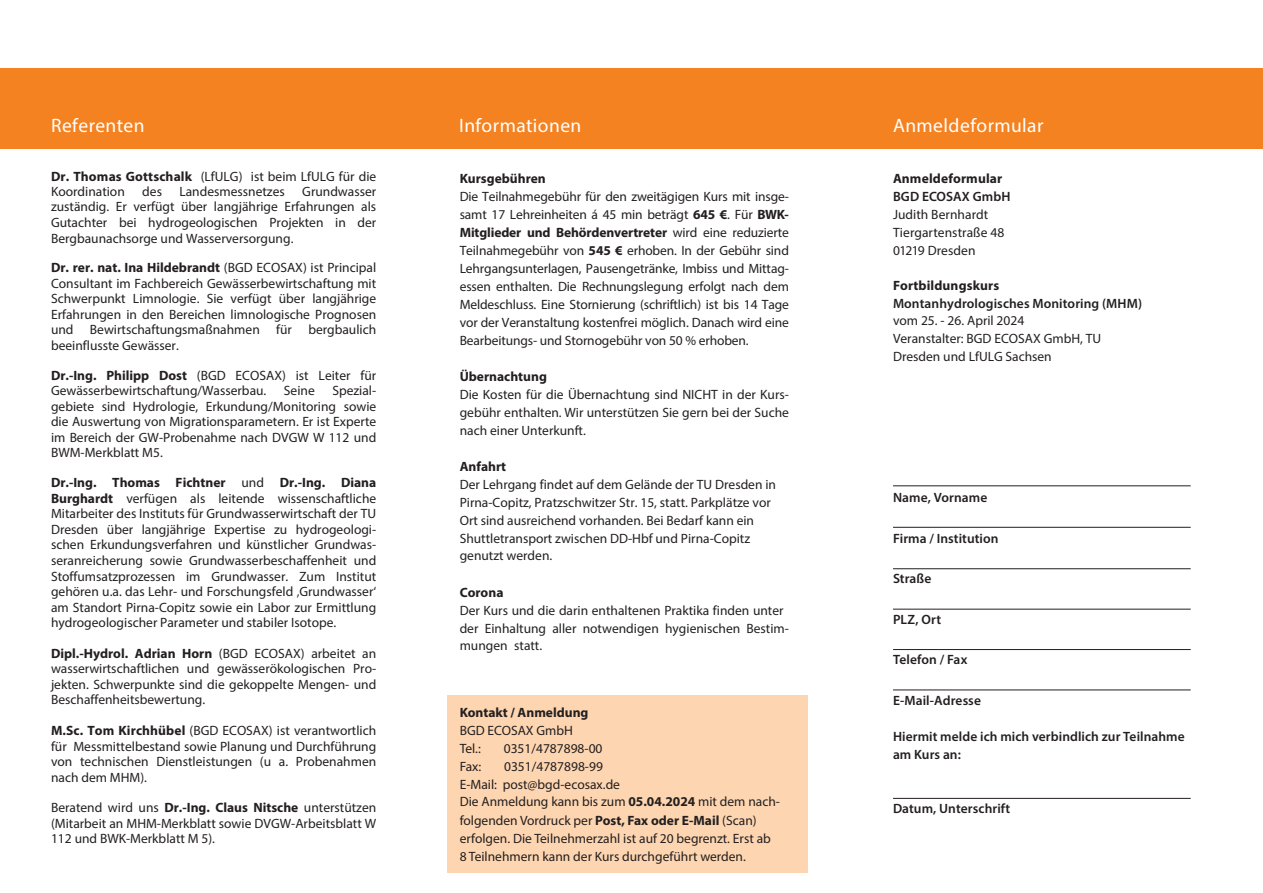
<style>
.page{position:relative;width:1263px;height:893px;background:#fff}
.page>*{position:absolute;margin:0;border:0;box-sizing:border-box;transform-origin:0 0}
.t1{font:19.5px "Myriad Pro";letter-spacing:.025em;color:#fff}
.t2{font:13.5px/18px "Myriad Pro";color:#231f20;text-align:justify}
.t3{font:600 13.5px/18px "Myriad Pro";letter-spacing:.005em;color:#231f20}
.t4{font:700 13.5px "Myriad Pro";color:#231f20}
.s1{font-weight:700}
</style>
<div class="page">
<div style="left:447px;top:696px;width:360px;height:177px;background:#fdd5b0"></div>
<div style="left:0;top:68px;width:1263px;height:81px;background:#f58220"></div>
<hr style="left:893px;top:485px;width:298px;height:1px;background:#231f20">
<hr style="left:893px;top:527px;width:298px;height:1px;background:#231f20">
<hr style="left:893px;top:568px;width:298px;height:1px;background:#231f20">
<hr style="left:893px;top:609px;width:298px;height:1px;background:#231f20">
<hr style="left:893px;top:649px;width:298px;height:1px;background:#231f20">
<hr style="left:893px;top:690px;width:298px;height:1px;background:#231f20">
<hr style="left:893px;top:798px;width:298px;height:1px;background:#231f20">
<h1 class="t1" style="left:51px;top:114px;width:95px">Referenten</h1>
<h1 class="t1" style="left:459px;top:114px;width:124px">Informationen</h1>
<h1 class="t1" style="left:893px;top:114px;width:152px">Anmeldeformular</h1>
<p class="t2" style="left:51px;top:169px;width:327px;line-height:14.9px"><span class="s1">Dr. Thomas Gottschalk</span> (LfULG) ist beim LfULG für die<br>Koordination</p>
<p class="t4" style="left:893px;top:170px;width:111px">Anmeldeformular</p>
<p class="t3" style="left:893px;top:187px;width:119px">BGD ECOSAX GmbH</p>
<p class="t2" style="left:893px;top:205px;width:113px;text-align:left">Judith Bernhardt<br>Tiergartenstraße 48<br>01219 Dresden</p>
<p class="t4" style="left:893px;top:277px;width:108px">Fortbildungskurs</p>
<p class="t3" style="left:893px;top:294px;width:251px">Montanhydrologisches Monitoring (MHM)</p>
<p class="t2" style="left:893px;top:311px;width:210px;text-align:left">vom 25. - 26. April 2024<br>Veranstalter: BGD ECOSAX GmbH, TU<br>Dresden und LfULG Sachsen</p>
<p class="t4" style="left:460px;top:170px;width:88px">Kursgebühren</p>
<p class="t2" style="left:460px;top:187px;width:331px">Die Teilnahmegebühr für den zweitägigen Kurs mit insge&shy;samt 17 Lehreinheiten á 45 min beträgt <span class="s1">645 €</span>. Für <span class="s1">BWK-Mitglieder und Behördenvertreter</span> wird eine reduzierte Teilnahmegebühr von <span class="s1">545 €</span> erhoben. In der Gebühr sind Lehrgangsunterlagen, Pausengetränke, Imbiss und Mittag&shy;essen enthalten. Die Rechnungslegung erfolgt nach dem Meldeschluss. Eine Stornierung (schriftlich) ist bis 14 Tage vor der Veranstaltung kostenfrei möglich. Danach wird eine Bearbeitungs- und Stornogebühr von 50 % erhoben.</p>
<p class="t4" style="left:460px;top:368px;width:89px">Übernachtung</p>
<p class="t2" style="left:460px;top:385px;width:331px">Die Kosten für die Übernachtung sind NICHT in der Kurs&shy;gebühr enthalten. Wir unterstützen Sie gern bei der Suche nach einer Unterkunft.</p>
<p class="t4" style="left:460px;top:458px;width:48px">Anfahrt</p>
<p class="t2" style="left:460px;top:475px;width:318px;text-align:left">Der Lehrgang findet auf dem Gelände der TU Dresden in Pirna-Copitz, Pratzschwitzer Str. 15, statt. Parkplätze vor Ort sind ausreichend vorhanden. Bei Bedarf kann ein Shuttletransport zwischen DD-Hbf und Pirna-Copitz genutzt werden.</p>
<p class="t4" style="left:460px;top:584px;width:45px">Corona</p>
<p class="t2" style="left:460px;top:601px;width:331px;text-align:left">Der Kurs und die darin enthaltenen Praktika finden unter der Einhaltung aller notwendigen hygienischen Bestim&shy;mungen statt.</p>
<p class="t2" style="left:51px;top:183px;width:327px;line-height:15.8px;text-indent:251px">Grundwasser zuständig. Er verfügt über langjährige Erfahrungen als Gutachter bei hydrogeologischen Projekten in der Bergbaunachsorge und Wasserversorgung.</p>
<p class="t2" style="left:51px;top:260px;width:327px;line-height:15.5px"><span class="s1">Dr. rer. nat. Ina Hildebrandt</span> (BGD ECOSAX) ist Principal Consultant im Fachbereich Gewässerbewirtschaftung mit Schwerpunkt Limnologie. Sie verfügt über langjährige Erfahrungen in den Bereichen limnologische Prognosen und Bewirtschaftungsmaßnahmen für bergbaulich beeinflusste Gewässer.</p>
<p class="t2" style="left:51px;top:367px;width:327px;line-height:15.5px"><span class="s1">Dr.-Ing. Philipp Dost</span> (BGD ECOSAX) ist Leiter für<br>Gewässerbewirtschaftung/Wasserbau.</p>
<p class="t2" style="left:142px;top:182px;width:21px">des</p>
<p class="t2" style="left:179px;top:182px;width:107px">Landesmessnetzes</p>
<p class="t2" style="left:51px;top:383px;width:327px;line-height:15.5px;text-indent:281px">Spezial&shy;gebiete sind Hydrologie, Erkundung/Monitoring sowie die Auswertung von Migrationsparametern. Er ist Experte im Bereich der GW-Probenahme nach DVGW W 112 und BWM-Merkblatt M5.</p>
<p class="t2" style="left:51px;top:475px;width:327px;line-height:15.6px"><span class="s1">Dr.-Ing. Thomas Fichtner</span> und <span class="s1">Dr.-Ing. Diana Burghardt</span> verfügen als leitende wissenschaftliche Mitarbeiter des Instituts für Grundwasserwirtschaft der TU Dresden über langjährige Expertise zu hydrogeologi&shy;schen Erkundungsverfahren und künstlicher Grundwas&shy;seranreicherung sowie Grundwasserbeschaffenheit und Stoffumsatzprozessen im Grundwasser. Zum Institut gehören u.a. das Lehr- und Forschungsfeld ‚Grundwasser‘ am Standort Pirna-Copitz sowie ein Labor zur Ermittlung hydrogeologischer Parameter und stabiler Isotope.</p>
<p class="t2" style="left:51px;top:645px;width:327px;line-height:15.5px"><span class="s1">Dipl.-Hydrol. Adrian Horn</span> (BGD ECOSAX) arbeitet an wasserwirtschaftlichen und gewässerökologischen Pro&shy;jekten. Schwerpunkte sind die gekoppelte Mengen- und Beschaffenheitsbewertung.</p>
<p class="t2" style="left:51px;top:723px;width:327px;line-height:15.5px"><span class="s1">M.Sc. Tom Kirchhübel</span> (BGD ECOSAX) ist verantwortlich für Messmittelbestand sowie Planung und Durchführung von technischen Dienstleistungen (u a. Probenahmen nach dem MHM).</p>
<p class="t2" style="left:51px;top:800px;width:327px;line-height:15.5px">Beratend wird uns <span class="s1">Dr.-Ing. Claus Nitsche</span> unterstützen (Mitarbeit an MHM-Merkblatt sowie DVGW-Arbeitsblatt W 112 und BWK-Merkblatt M 5).</p>
<p class="t2" style="left:284px;top:381px;width:32px">Seine</p>
<p class="t3" style="left:893px;top:488px;width:96px">Name, Vorname</p>
<p class="t3" style="left:893px;top:529px;width:107px">Firma / Institution</p>
<p class="t3" style="left:893px;top:569px;width:40px">Straße</p>
<p class="t3" style="left:893px;top:610px;width:50px">PLZ, Ort</p>
<p class="t3" style="left:893px;top:650px;width:76px">Telefon / Fax</p>
<p class="t3" style="left:893px;top:691px;width:90px">E-Mail-Adresse</p>
<p class="t3" style="left:893px;top:727px;width:293px">Hiermit melde ich mich verbindlich zur Teilnahme am Kurs an:</p>
<p class="t4" style="left:460px;top:704px;width:130px">Kontakt / Anmeldung</p>
<p class="t2" style="left:460px;top:721px;width:115px">BGD ECOSAX GmbH<br>Tel.:</p>
<p class="t2" style="left:504px;top:739px;width:100px">0351/4787898-00</p>
<p class="t2" style="left:460px;top:757px;width:322px;text-align:left;text-indent:44px">0351/4787898-99<br>E-Mail: post@bgd-ecosax.de<br>Die Anmeldung kann bis zum <span class="s1">05.04.2024</span> mit dem nach&shy;folgenden Vordruck per <span class="s1">Post, Fax oder E-Mail</span> (Scan) erfolgen. Die Teilnehmerzahl ist auf 20 begrenzt. Erst ab 8 Teilnehmern kann der Kurs durchgeführt werden.</p>
<p class="t2" style="left:460px;top:757px;width:23px">Fax:</p>
<p class="t3" style="left:893px;top:799px;width:119px">Datum, Unterschrift</p>
</div>
